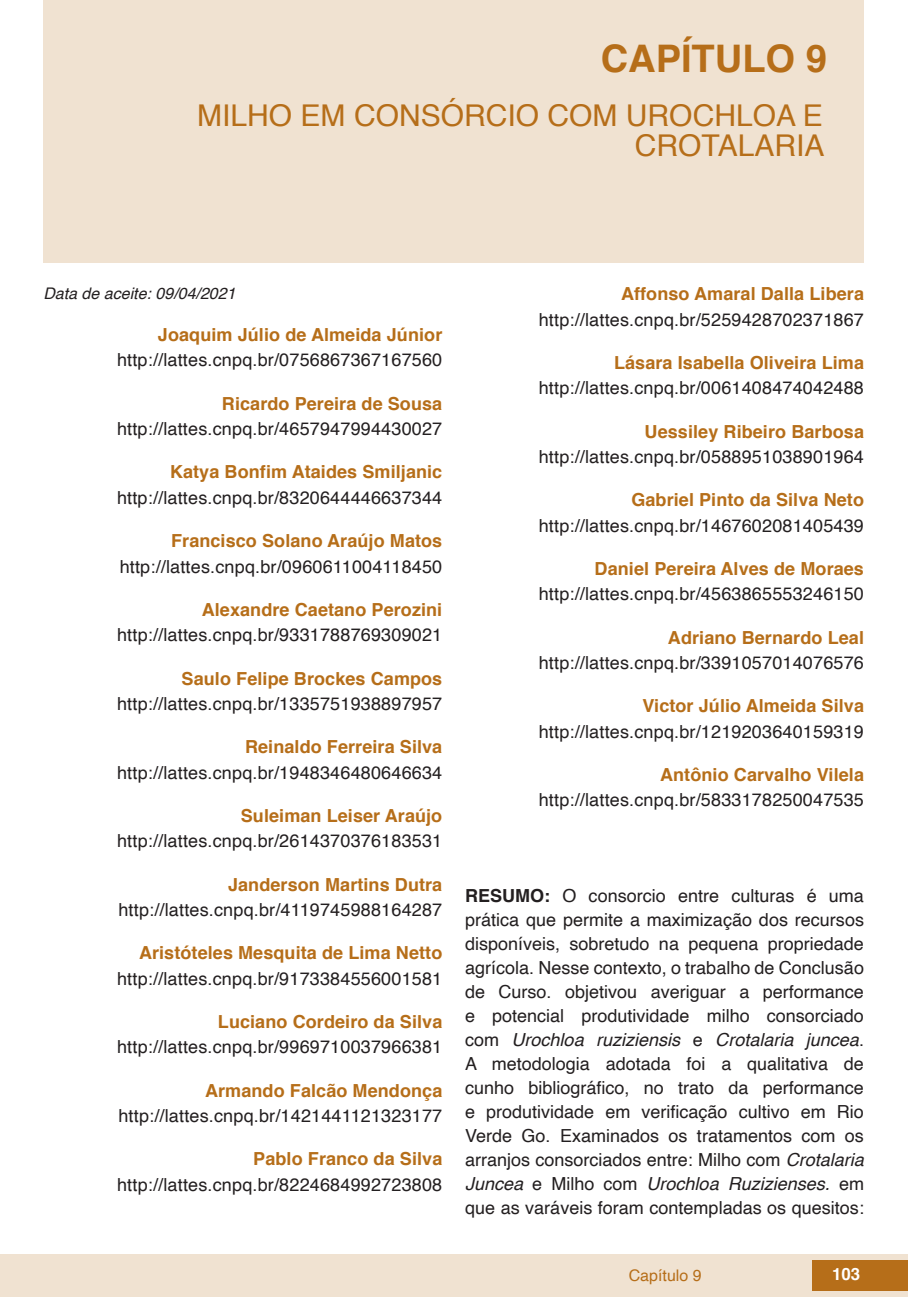
<style>
.page{position:relative;width:908px;height:1304px;background:#fff}
.page>*{position:absolute;margin:0;border:0;box-sizing:border-box;transform-origin:0 0}
.t1{font:700 38px "Helvetica";color:#b66e19}
.t2{font:30px/30px "Helvetica";color:#b66e19;text-align:right}
.t3{font:18px/24px "Helvetica";letter-spacing:.01em;color:#231f20;text-align:justify}
.t4{font:700 18px "Helvetica";letter-spacing:.005em;color:#b66e19}
.t5{font:700 16.8px "Helvetica";color:#fff}
.t6{font:italic 16px "Helvetica";color:#231f20}
.t7{font:16px "Helvetica";color:#b66e19}
.s1{font-weight:700}
.s2{font-style:italic}
</style>
<div class="page">
<div style="left:0;top:1254px;width:906px;height:43px;background:#f0e2d1"></div>
<div style="left:812px;top:1261px;width:95px;height:30px;background:#b66e19"></div>
<div style="left:43px;top:0;width:820px;height:263px;background:#f0e2d1"></div>
<h1 class="t1" style="left:600px;top:28px;width:227px">CAPÍTULO 9</h1>
<h2 class="t2" style="left:197px;top:102px;width:628px">MILHO EM CONSÓRCIO COM UROCHLOA E<br>CROTALARIA</h2>
<p class="t6" style="left:43px;top:280px;width:194px">Data de aceite: 09/04/2021</p>
<p class="t4" style="left:158px;top:320px;width:286px">Joaquim Júlio de Almeida Júnior</p>
<p class="t3" style="left:117px;top:349px;width:326px">http://lattes.cnpq.br/0756867367167560</p>
<p class="t4" style="left:222px;top:389px;width:222px">Ricardo Pereira de Sousa</p>
<p class="t3" style="left:117px;top:417px;width:326px">http://lattes.cnpq.br/4657947994430027</p>
<p class="t4" style="left:170px;top:458px;width:274px">Katya Bonfim Ataides Smiljanic</p>
<p class="t3" style="left:117px;top:486px;width:326px">http://lattes.cnpq.br/8320644446637344</p>
<p class="t4" style="left:171px;top:526px;width:272px">Francisco Solano Araújo Matos</p>
<p class="t3" style="left:120px;top:555px;width:324px">http://lattes.cnpq.br/0960611004118450</p>
<p class="t4" style="left:202px;top:595px;width:242px">Alexandre Caetano Perozini</p>
<p class="t3" style="left:117px;top:623px;width:326px">http://lattes.cnpq.br/9331788769309021</p>
<p class="t4" style="left:181px;top:664px;width:262px">Saulo Felipe Brockes Campos</p>
<p class="t3" style="left:117px;top:692px;width:326px">http://lattes.cnpq.br/1335751938897957</p>
<p class="t4" style="left:245px;top:732px;width:199px">Reinaldo Ferreira Silva</p>
<p class="t3" style="left:117px;top:761px;width:326px">http://lattes.cnpq.br/1948346480646634</p>
<p class="t4" style="left:241px;top:801px;width:203px">Suleiman Leiser Araújo</p>
<p class="t3" style="left:117px;top:829px;width:326px">http://lattes.cnpq.br/2614370376183531</p>
<p class="t4" style="left:228px;top:870px;width:216px">Janderson Martins Dutra</p>
<p class="t3" style="left:118px;top:898px;width:325px">http://lattes.cnpq.br/4119745988164287</p>
<p class="t4" style="left:139px;top:938px;width:305px">Aristóteles Mesquita de Lima Netto</p>
<p class="t3" style="left:117px;top:967px;width:326px">http://lattes.cnpq.br/9173384556001581</p>
<p class="t4" style="left:218px;top:1007px;width:226px">Luciano Cordeiro da Silva</p>
<p class="t3" style="left:117px;top:1036px;width:326px">http://lattes.cnpq.br/9969710037966381</p>
<p class="t4" style="left:205px;top:1076px;width:239px">Armando Falcão Mendonça</p>
<p class="t3" style="left:118px;top:1104px;width:325px">http://lattes.cnpq.br/1421441121323177</p>
<p class="t4" style="left:253px;top:1144px;width:190px">Pablo Franco da Silva</p>
<p class="t3" style="left:117px;top:1173px;width:326px">http://lattes.cnpq.br/8224684992723808</p>
<p class="t4" style="left:620px;top:279px;width:244px">Affonso Amaral Dalla Libera</p>
<p class="t3" style="left:538px;top:308px;width:326px">http://lattes.cnpq.br/5259428702371867</p>
<p class="t4" style="left:613px;top:348px;width:251px">Lásara Isabella Oliveira Lima</p>
<p class="t3" style="left:538px;top:376px;width:326px">http://lattes.cnpq.br/0061408474042488</p>
<p class="t4" style="left:644px;top:417px;width:221px">Uessiley Ribeiro Barbosa</p>
<p class="t3" style="left:538px;top:445px;width:326px">http://lattes.cnpq.br/0588951038901964</p>
<p class="t4" style="left:631px;top:485px;width:234px">Gabriel Pinto da Silva Neto</p>
<p class="t3" style="left:538px;top:514px;width:326px">http://lattes.cnpq.br/1467602081405439</p>
<p class="t4" style="left:594px;top:554px;width:271px">Daniel Pereira Alves de Moraes</p>
<p class="t3" style="left:538px;top:583px;width:326px">http://lattes.cnpq.br/4563865553246150</p>
<p class="t4" style="left:667px;top:623px;width:197px">Adriano Bernardo Leal</p>
<p class="t3" style="left:538px;top:651px;width:326px">http://lattes.cnpq.br/3391057014076576</p>
<p class="t4" style="left:642px;top:691px;width:223px">Victor Júlio Almeida Silva</p>
<p class="t3" style="left:538px;top:720px;width:326px">http://lattes.cnpq.br/1219203640159319</p>
<p class="t4" style="left:659px;top:760px;width:205px">Antônio Carvalho Vilela</p>
<p class="t3" style="left:538px;top:789px;width:326px">http://lattes.cnpq.br/5833178250047535</p>
<p class="t3" style="left:465px;top:884px;width:400px"><span class="s1">RESUMO:</span> O consorcio entre culturas é uma prática que permite a maximização dos recursos disponíveis, sobretudo na pequena propriedade agrícola. Nesse contexto, o trabalho de Conclusão de Curso. objetivou averiguar a performance e potencial produtividade milho consorciado com <span class="s2">Urochloa ruziziensis</span> e <span class="s2">Crotalaria juncea</span>.<br>A metodologia adotada foi a qualitativa de cunho bibliográfico, no trato da performance e produtividade em verificação cultivo em Rio Verde Go. Examinados os tratamentos com os arranjos consorciados entre: Milho com <span class="s2">Crotalaria Juncea</span> e Milho com <span class="s2">Urochloa Ruzizienses.</span> em que as varáveis foram contempladas os quesitos:</p>
<p class="t7" style="left:628px;top:1263px;width:74px">Capítulo 9</p>
<p class="t5" style="left:831px;top:1261px;width:30px">103</p>
</div>
